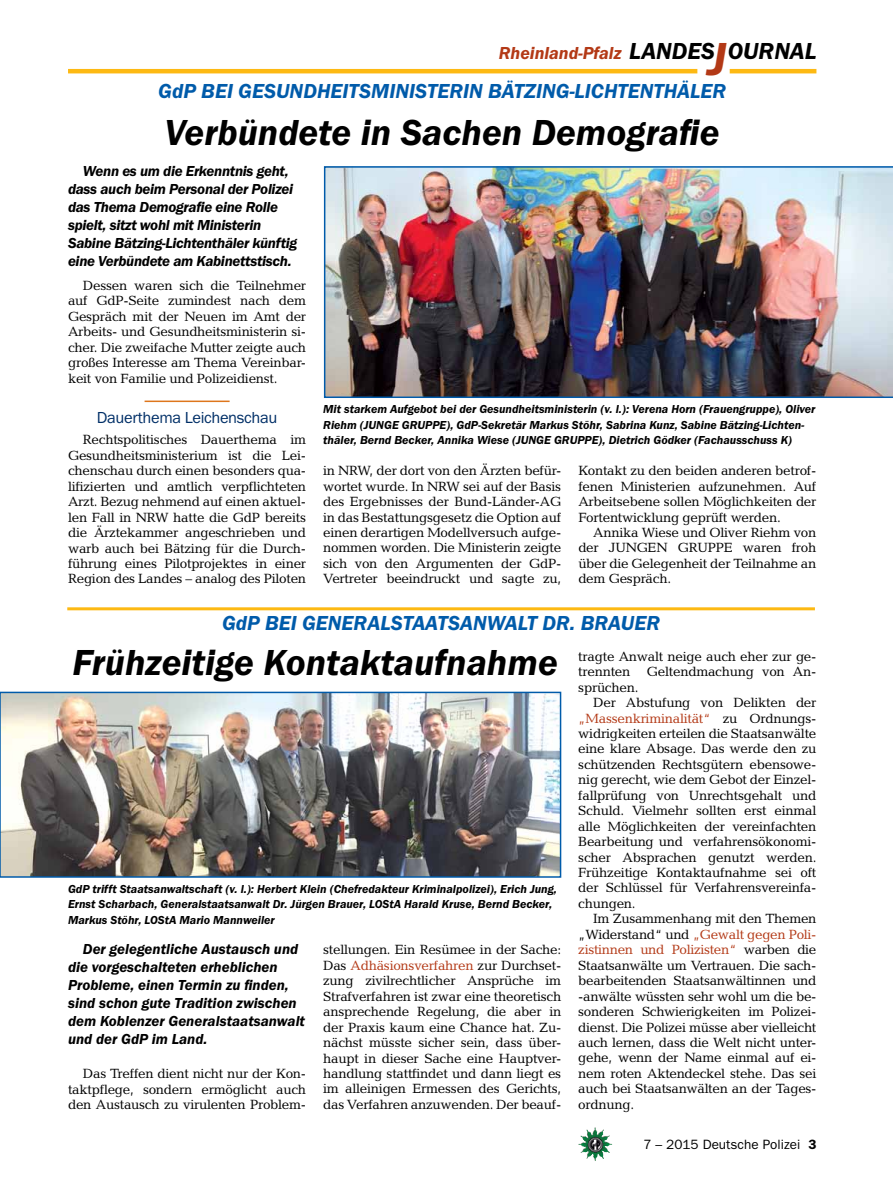
<style>
.page{position:relative;width:893px;height:1191px;background:#fff}
.page>*{position:absolute;margin:0;border:0;box-sizing:border-box;transform-origin:0 0}
.t1{font:italic 600 37.5px "Franklin Gothic Itc T";color:#000}
.t2{font:italic 600 24px "Franklin Gothic Itc T";color:#000}
.t3{font:italic 600 21px "Franklin Gothic Itc T";color:#005baa}
.t4{font:italic 600 18px "Franklin Gothic Itc T";color:#b33916}
.t5{font:16.5px "Franklin Gothic Itc T";letter-spacing:-.02em;color:#002f67}
.t6{font:italic 600 15px/18px "Franklin Gothic Itc T";letter-spacing:-.02em;color:#000}
.t7{font:italic 600 15px/18px "Franklin Gothic Itc T";color:#000}
.t8{font:13.5px/15.5px "Candida";letter-spacing:-.02em;color:#000;text-align:justify}
.t9{font:13.5px "Franklin Gothic";color:#000}
.t10{font:italic 600 12px/15.5px "Franklin Gothic Itc T";color:#000}
.s1{font-size:48px;color:#b33916}
.s2{color:#b33916}
.s3{font-weight:600}
</style>
<div class="page">
<img style="left:578px;top:1127px;width:17px;height:25px">
<hr style="left:730px;top:69px;width:86px;height:4px;background:#fdb913">
<hr style="left:68px;top:69px;width:629px;height:4px;background:#fdb913">
<img style="left:324px;top:166px;width:569px;height:232px">
<img style="left:3px;top:694px;width:555px;height:180px">
<div style="left:0;top:691px;width:561px;height:186px;border:2px solid #005baa"></div>
<hr style="left:145px;top:400px;width:85px;height:2px;background:#de761c">
<hr style="left:67px;top:607px;width:748px;height:3px;background:#fdb913">
<h2 class="t2" style="left:629px;top:37px;width:189px">LANDES<span class="s1">J</span>OURNAL</h2>
<h3 class="t4" style="left:499px;top:42px;width:124px">Rheinland-Pfalz</h3>
<h3 class="t3" style="left:158px;top:79px;width:55px">GdP bei</h3>
<h3 class="t3" style="left:238px;top:79px;width:27px">Gesundhei</h3>
<h3 class="t3" style="left:349px;top:79px;width:23px">tsminis</h3>
<h3 class="t3" style="left:427px;top:79px;width:23px">terin</h3>
<h3 class="t3" style="left:488px;top:79px;width:49px">Bätzing</h3>
<h3 class="t3" style="left:570px;top:79px;width:134px">-Lichtenthäler</h3>
<h1 class="t1" style="left:165px;top:110px;width:556px">Verbündete in Sachen Demografie</h1>
<p class="t6" style="left:68px;top:162px;width:231px;text-indent:15px">Wenn es um die Erkenntnis geht, dass auch beim Personal der Polizei das Thema Demografie eine Rolle spielt, sitzt wohl mit Ministerin Sabine Bätzing-Lichtenthäler künftig eine Verbündete am Kabinettstisch.</p>
<p class="t8" style="left:68px;top:277px;width:240px;text-indent:15px">Dessen waren sich die Teilnehmer auf GdP-Seite zumindest nach dem Gespräch mit der Neuen im Amt der Arbeits- und Gesundheitsministerin si&shy;cher. Die zweifache Mutter zeigte auch großes Interesse am Thema Vereinbar&shy;keit von Familie und Polizeidienst.</p>
<p class="t5" style="left:97px;top:408px;width:182px">Dauerthema Leichenschau</p>
<p class="t8" style="left:68px;top:432px;width:240px;text-indent:15px">Rechtspolitisches Dauerthema im Gesundheitsministerium ist die Lei&shy;chenschau durch einen besonders qua&shy;lifizierten und amtlich verpflichteten Arzt. Bezug nehmend auf einen aktuel&shy;len Fall in NRW hatte die GdP bereits die Ärztekammer angeschrieben und warb auch bei Bätzing für die Durch&shy;führung eines Pilotprojektes in einer Region des Landes – analog des Piloten</p>
<p class="t10" style="left:323px;top:401px;width:494px">Mit starkem Aufgebot bei der Gesundheitsministerin (v. l.): Verena Horn (Frauengruppe), Oliver<br>Riehm (JUNGE GRUPPE), GdP-Sekretär Markus Stöhr, Sabrina Kunz, Sabine Bätzing-Lichten&shy;thäler, Bernd Becker, Annika Wiese (JUNGE GRUPPE), Dietrich Gödker (Fachausschuss K)</p>
<p class="t8" style="left:323px;top:463px;width:240px">in NRW, der dort von den Ärzten befür&shy;wortet wurde. In NRW sei auf der Basis des Ergebnisses der Bund-Länder-AG in das Bestattungsgesetz die Option auf einen derartigen Modellversuch aufge&shy;nommen worden. Die Ministerin zeigte sich von den Argumenten der GdP-Vertreter beeindruckt und sagte zu,</p>
<p class="t8" style="left:578px;top:463px;width:240px">Kontakt zu den beiden anderen betrof&shy;fenen Ministerien aufzunehmen. Auf Arbeitsebene sollen Möglichkeiten der Fortentwicklung geprüft werden.</p>
<p class="t8" style="left:578px;top:525px;width:240px;text-indent:15px">Annika Wiese und Oliver Riehm von der JUNGEN GRUPPE waren froh über die Gelegenheit der Teilnahme an dem Gespräch.</p>
<h3 class="t3" style="left:222px;top:611px;width:55px">GdP bei</h3>
<h3 class="t3" style="left:302px;top:611px;width:28px">Generals</h3>
<h3 class="t3" style="left:403px;top:611px;width:206px">taatsan walt Dr. Brauer</h3>
<h1 class="t1" style="left:72px;top:640px;width:487px">Frühzeitige Kontaktaufnahme</h1>
<p class="t8" style="left:578px;top:648px;width:240px">tragte Anwalt neige auch eher zur ge&shy;trennten Geltendmachung von An&shy;sprüchen.</p>
<p class="t8" style="left:578px;top:695px;width:240px;text-indent:15px">Der Abstufung von Delikten der <span class="s2">„Massenkriminalität“</span> zu Ordnungs&shy;widrigkeiten erteilen die Staatsanwälte eine klare Absage. Das werde den zu schützenden Rechtsgütern ebensowe&shy;nig gerecht, wie dem Gebot der Einzel&shy;fallprüfung von Unrechtsgehalt und Schuld. Vielmehr sollten erst einmal alle Möglichkeiten der vereinfachten Bearbeitung und verfahrensökonomi&shy;scher Absprachen genutzt werden.<br>Frühzeitige Kontaktaufnahme sei oft der Schlüssel für Verfahrensvereinfa&shy;chungen.</p>
<p class="t8" style="left:578px;top:911px;width:240px;text-indent:15px">Im Zusammenhang mit den Themen „Widerstand“ und <span class="s2">„Gewalt gegen Poli&shy;zistinnen und Polizisten“</span> warben die Staatsanwälte um Vertrauen. Die sach&shy;bearbeitenden Staatsanwältinnen und -anwälte wüssten sehr wohl um die be&shy;sonderen Schwierigkeiten im Polizei&shy;dienst. Die Polizei müsse aber vielleicht auch lernen, dass die Welt nicht unter&shy;gehe, wenn der Name einmal auf ei&shy;nem roten Aktendeckel stehe. Das sei auch bei Staatsanwälten an der Tages&shy;ordnung.</p>
<p class="t10" style="left:68px;top:880px;width:491px">GdP trifft Staatsanwaltschaft (v. l.): Herbert Klein (Chefredakteur Kriminalpolizei), Erich Jung,<br>Ernst Scharbach, Generalstaatsanwalt Dr. Jürgen Brauer, LOStA Harald Kruse, Bernd Becker,<br>Markus Stöhr, LOStA Mario Mannweiler</p>
<p class="t7" style="left:68px;top:940px;width:239px;text-indent:15px">Der gelegentliche Austausch und die vorgeschalteten erheblichen<br>Probleme, einen Termin zu finden, sind schon gute Tradition zwischen dem Koblenzer Generalstaatsanwalt und der GdP im Land.</p>
<p class="t8" style="left:68px;top:1065px;width:240px;text-indent:15px">Das Treffen dient nicht nur der Kon&shy;taktpflege, sondern ermöglicht auch den Austausch zu virulenten Problem-</p>
<p class="t8" style="left:323px;top:942px;width:240px">stellungen. Ein Resümee in der Sache:<br>Das <span class="s2">Adhäsionsverfahren</span> zur Durchset&shy;zung zivilrechtlicher Ansprüche im Strafverfahren ist zwar eine theoretisch ansprechende Regelung, die aber in der Praxis kaum eine Chance hat. Zu&shy;nächst müsste sicher sein, dass über&shy;haupt in dieser Sache eine Hauptver&shy;handlung stattfindet und dann liegt es im alleinigen Ermessen des Gerichts, das Verfahren anzuwenden. Der beauf-</p>
<p class="t9" style="left:643px;top:1136px;width:175px">7 – 2015 Deutsche Polizei <span class="s3">3</span></p>
</div>
